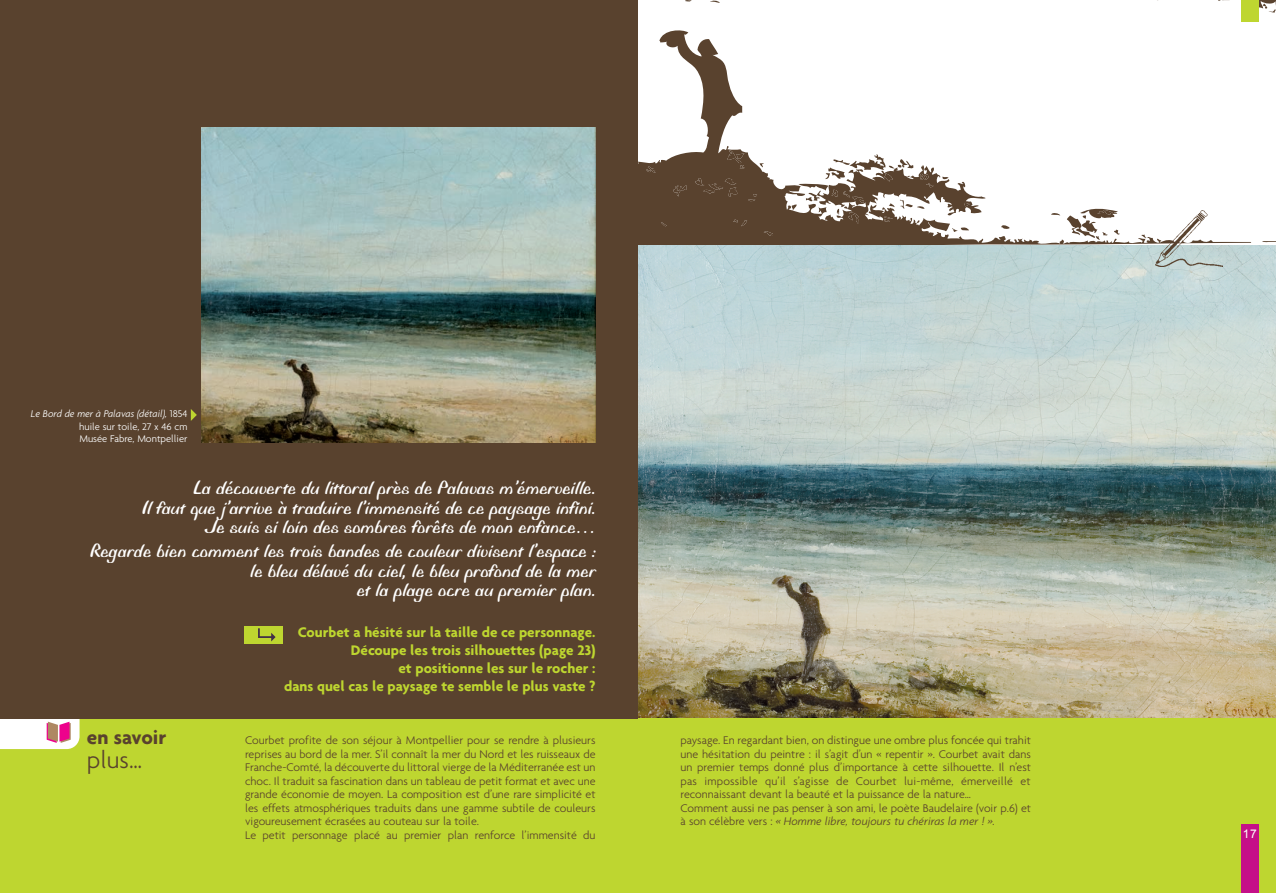
<style>
.page{position:relative;width:1276px;height:893px;background:#fff}
.page>*{position:absolute;margin:0;border:0;box-sizing:border-box;transform-origin:0 0}
.t1{font:300 25.5px "Agenda";color:#59422e}
.t2{font:700 21px "Agenda";color:#59422e}
.t3{font:20.25px/19.5px "Biffo";color:#fff;text-align:right}
.t4{font:700 15px/18px "Agenda";color:#bed630;text-align:right}
.t5{font:300 12px/13.5px "Agenda";color:#59422e}
.t6{font:12px "Arial";color:#fff}
.t7{font:300 10.5px/12.6px "Agenda";color:#fff;text-align:justify}
.s1{font-style:italic}
</style>
<div class="page">
<svg style="left:638px;top:0;width:638px;height:246px"></svg>
<svg style="left:710px;top:0;width:10px;height:3px"></svg>
<svg style="left:1263px;top:4px;width:13px;height:9px"></svg>
<svg style="left:1237px;top:99px;width:39px;height:147px"></svg>
<svg style="left:646px;top:164px;width:10px;height:10px"></svg>
<svg style="left:673px;top:185px;width:13px;height:11px"></svg>
<svg style="left:695px;top:178px;width:42px;height:21px"></svg>
<svg style="left:798px;top:153px;width:135px;height:71px"></svg>
<svg style="left:661px;top:221px;width:6px;height:7px"></svg>
<svg style="left:1000px;top:224px;width:9px;height:6px"></svg>
<svg style="left:951px;top:226px;width:18px;height:6px"></svg>
<svg style="left:763px;top:229px;width:11px;height:8px"></svg>
<svg style="left:1141px;top:234px;width:5px;height:5px"></svg>
<svg style="left:1067px;top:207px;width:53px;height:34px"></svg>
<svg style="left:727px;top:150px;width:19px;height:19px"></svg>
<img style="left:638px;top:246px;width:638px;height:473px">
<div style="left:0;top:719px;width:1276px;height:174px;background:#bed630"></div>
<div style="left:1242px;top:825px;width:17px;height:68px;background:#c51088"></div>
<div style="left:1242px;top:0;width:17px;height:21px;background:#bed630"></div>
<svg style="left:0;top:719px;width:80px;height:30px;background:#f5dee3"></svg>
<div style="left:0;top:0;width:638px;height:719px;background:#59422e"></div>
<img style="left:201px;top:128px;width:394px;height:314px">
<div style="left:244px;top:626px;width:39px;height:17px;background:#bed630"></div>
<svg style="left:258px;top:628px;width:17px;height:13px"></svg>
<img style="left:1155px;top:210px;width:67px;height:57px">
<svg style="left:191px;top:409px;width:6px;height:12px"></svg>
<p class="t7" style="left:79px;top:407px;width:110px;text-indent:-48px"><span class="s1">Le Bord de mer à Palavas (détail),</span> 1854 huile sur toile, 27 x 46 cm Musée Fabre, Montpellier</p>
<h3 class="t3" style="left:142px;top:481px;width:455px">La découverte du littoral près de Palavas m’émerveille.<br>Il faut que j’arrive à traduire l’immensité de ce paysage infini.<br>Je suis si loin des sombres forêts de mon enfance…</h3>
<h3 class="t3" style="left:90px;top:544px;width:507px">Regarde bien comment les trois bandes de couleur divisent l’espace : le bleu délavé du ciel, le bleu profond de la mer<br>et la plage ocre au premier plan.</h3>
<p class="t4" style="left:284px;top:623px;width:313px">Courbet a hésité sur la taille de ce personnage.<br>Découpe les trois silhouettes (page 23)<br>et positionne les sur le rocher :<br>dans quel cas le paysage te semble le plus vaste ?</p>
<h2 class="t2" style="left:87px;top:725px;width:81px">en savoir</h2>
<h1 class="t1" style="left:87px;top:744px;width:57px">plus…</h1>
<p class="t5" style="left:245px;top:733px;width:352px">Courbet profite de son séjour à Montpellier pour se rendre à plusieurs reprises au bord de la mer. S’il connaît la mer du Nord et les ruisseaux de Franche-Comté, la découverte du littoral vierge de la Méditerranée est un choc. Il traduit sa fascination dans un tableau de petit format et avec une grande économie de moyen. La composition est d’une rare simplicité et les effets atmosphériques traduits dans une gamme subtile de couleurs vigoureusement écrasées au couteau sur la toile.<br>Le petit personnage placé au premier plan renforce l’immensité du</p>
<p class="t5" style="left:680px;top:733px;width:352px">paysage. En regardant bien, on distingue une ombre plus foncée qui trahit une hésitation du peintre : il s’agit d’un « repentir ». Courbet avait dans un premier temps donné plus d’importance à cette silhouette. Il n’est pas impossible qu’il s’agisse de Courbet lui-même, émerveillé et reconnaissant devant la beauté et la puissance de la nature…<br>Comment aussi ne pas penser à son ami, le poète Baudelaire (voir p.6) et à son célèbre vers : <span class="s1">« Homme libre, toujours tu chériras la mer ! ».</span></p>
<p class="t6" style="left:1242px;top:827px;width:16px">17</p>
</div>
